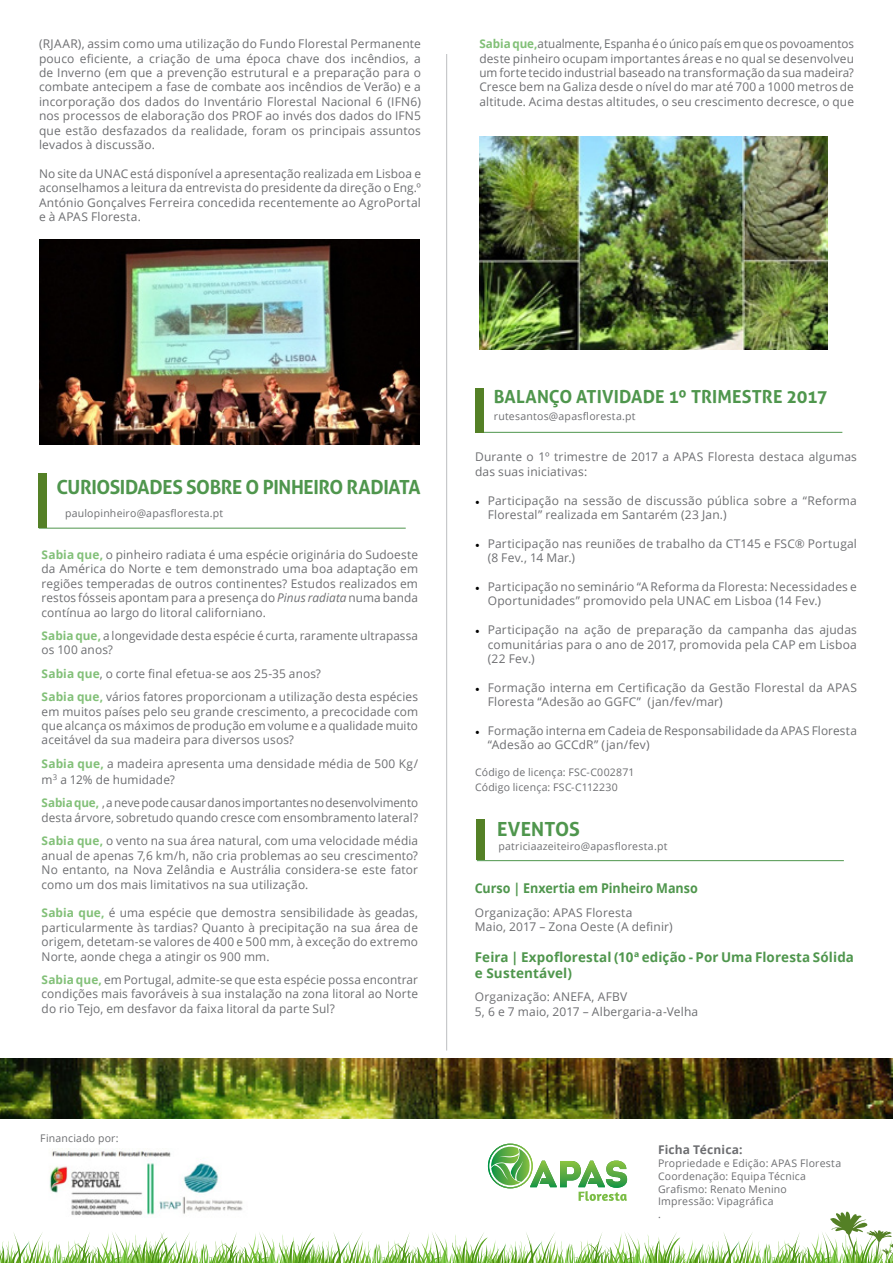
<style>
.page{position:relative;width:893px;height:1263px;background:#fff}
.page>*{position:absolute;margin:0;border:0;box-sizing:border-box;transform-origin:0 0}
.t1{font:700 19.5px "Aller";letter-spacing:-.015em;color:#4f964d}
.t2{font:700 19.5px "Aller";letter-spacing:.005em;color:#4f964d}
.t3{font:700 18px "Aller";letter-spacing:.005em;color:#4f964d}
.t4{font:700 13.5px/16.2px "Open Sans";letter-spacing:.005em;color:#4f964d}
.t5{font:700 13.5px "Open Sans";letter-spacing:.005em;color:#4f964d;scale:.93 1}
.t6{font:12px/14.4px "Open Sans";letter-spacing:.01em;color:#6d6e71}
.t7{font:700 12px "Open Sans";letter-spacing:.015em;color:#6d6e71}
.t8{font:10.5px/12.9px "Open Sans";letter-spacing:.02em;color:#6d6e71}
.s1{font-weight:700;color:#82c078}
.s2{font-style:italic}
.s3{font-family:"Minion Pro";color:#000}
</style>
<div class="page">
<svg style="left:0;top:1211px;width:893px;height:52px"></svg>
<hr style="left:39px;top:528px;width:367px;height:1px;background:#4f964d">
<div style="left:39px;top:473px;width:8px;height:55px;background:#548026"></div>
<hr style="left:446px;top:54px;width:1px;height:996px;background:#bcbec0">
<img style="left:0;top:1059px;width:893px;height:60px">
<svg style="left:488px;top:1143px;width:139px;height:58px"></svg>
<hr style="left:475px;top:432px;width:367px;height:1px;background:#4f964d">
<div style="left:475px;top:388px;width:8px;height:44px;background:#548026"></div>
<img style="left:40px;top:1149px;width:211px;height:68px">
<img style="left:479px;top:136px;width:349px;height:213px">
<hr style="left:477px;top:860px;width:367px;height:1px;background:#4f964d">
<div style="left:477px;top:819px;width:8px;height:40px;background:#548026"></div>
<img style="left:39px;top:239px;width:381px;height:206px">
<p class="t6" style="left:39px;top:36px;width:383px;text-align:justify">(RJAAR), assim como uma utilização do Fundo Florestal Permanente pouco eficiente, a criação de uma época chave dos incêndios, a de Inverno (em que a prevenção estrutural e a preparação para o combate antecipem a fase de combate aos incêndios de Verão) e a incorporação dos dados do Inventário Florestal Nacional 6 (IFN6) nos processos de elaboração dos PROF ao invés dos dados do IFN5 que estão desfazados da realidade, foram os principais assuntos levados à discussão.</p>
<p class="t6" style="left:39px;top:166px;width:383px;text-align:justify">No site da UNAC está disponível a apresentação realizada em Lisboa e aconselhamos a leitura da entrevista do presidente da direção o Eng.º António Gonçalves Ferreira concedida recentemente ao AgroPortal e à APAS Floresta.</p>
<p class="t6" style="left:479px;top:36px;width:376px;text-align:justify"><span class="s1">Sabia que,</span>atualmente, Espanha é o único país em que os povoamentos deste pinheiro ocupam importantes áreas e no qual se desenvolveu um forte tecido industrial baseado na transformação da sua madeira?<br>Cresce bem na Galiza desde o nível do mar até 700 a 1000 metros de altitude. Acima destas altitudes, o seu crescimento decresce, o que</p>
<h1 class="t1" style="left:56px;top:475px;width:366px">CURIOSIDADES SOBRE O PINHEIRO RADIATA</h1>
<p class="t8" style="left:65px;top:507px;width:160px">paulopinheiro@apasfloresta.pt</p>
<p class="t6" style="left:42px;top:547px;width:378px;text-align:justify"><span class="s1">Sabia que,</span> o pinheiro radiata é uma espécie originária do Sudoeste da América do Norte e tem demonstrado uma boa adaptação em regiões temperadas de outros continentes? Estudos realizados em restos fósseis apontam para a presença do <span class="s2">Pinus radiata</span> numa banda contínua ao largo do litoral californiano.</p>
<p class="t6" style="left:42px;top:628px;width:378px"><span class="s1">Sabia que,</span> a longevidade desta espécie é curta, raramente ultrapassa os 100 anos?</p>
<p class="t6" style="left:42px;top:661px;width:378px;line-height:23.4px"><span class="s1">Sabia que</span>, o corte final efetua-se aos 25-35 anos?<br><span class="s1">Sabia que,</span> vários fatores proporcionam a utilização desta espécies</p>
<p class="t6" style="left:42px;top:704px;width:378px;text-align:justify">em muitos países pelo seu grande crescimento, a precocidade com que alcança os máximos de produção em volume e a qualidade muito aceitável da sua madeira para diversos usos?</p>
<p class="t6" style="left:42px;top:755px;width:378px;line-height:16.2px"><span class="s1">Sabia que,</span> a madeira apresenta uma densidade média de 500 Kg/ m<sup>3</sup> a 12% de humidade?</p>
<p class="t6" style="left:42px;top:796px;width:378px"><span class="s1">Sabia que,</span> , a neve pode causar danos importantes no desenvolvimento desta árvore, sobretudo quando cresce com ensombramento lateral?</p>
<p class="t6" style="left:42px;top:833px;width:378px;text-align:justify"><span class="s1">Sabia que,</span> o vento na sua área natural, com uma velocidade média anual de apenas 7,6 km/h, não cria problemas ao seu crescimento?<br>No entanto, na Nova Zelândia e Austrália considera-se este fator como um dos mais limitativos na sua utilização.</p>
<p class="t6" style="left:42px;top:905px;width:378px;text-align:justify"><span class="s1">Sabia que,</span> é uma espécie que demostra sensibilidade às geadas, particularmente às tardias? Quanto à precipitação na sua área de origem, detetam-se valores de 400 e 500 mm, à exceção do extremo Norte, aonde chega a atingir os 900 mm.</p>
<p class="t6" style="left:42px;top:972px;width:378px;text-align:justify"><span class="s1">Sabia que,</span> em Portugal, admite-se que esta espécie possa encontrar condições mais favoráveis à sua instalação na zona litoral ao Norte do rio Tejo, em desfavor da faixa litoral da parte Sul?</p>
<p class="t8" style="left:40px;top:1132px;width:80px">Financiado por:</p>
<h2 class="t3" style="left:494px;top:386px;width:335px">BALANÇO ATIVIDADE 1º TRIMESTRE 2017</h2>
<p class="t8" style="left:494px;top:410px;width:143px">rutesantos@apasfloresta.pt</p>
<p class="t6" style="left:475px;top:449px;width:383px">Durante o 1º trimestre de 2017 a APAS Floresta destaca algumas das suas iniciativas:</p>
<p class="t6" style="left:488px;top:493px;width:371px;text-indent:-13px"><span class="s3">•</span> Participação na sessão de discussão pública sobre a “Reforma<br>Florestal” realizada em Santarém (23 Jan.)</p>
<p class="t6" style="left:488px;top:536px;width:371px;text-indent:-13px"><span class="s3">•</span> Participação nas reuniões de trabalho da CT145 e FSC® Portugal (8 Fev., 14 Mar.)</p>
<p class="t6" style="left:488px;top:579px;width:371px;text-indent:-13px"><span class="s3">•</span> Participação no seminário “A Reforma da Floresta: Necessidades e<br>Oportunidades” promovido pela UNAC em Lisboa (14 Fev.)</p>
<p class="t6" style="left:488px;top:622px;width:371px;text-align:justify;text-indent:-13px"><span class="s3">•</span> Participação na ação de preparação da campanha das ajudas comunitárias para o ano de 2017, promovida pela CAP em Lisboa (22 Fev.)</p>
<p class="t6" style="left:488px;top:680px;width:371px;text-indent:-13px"><span class="s3">•</span> Formação interna em Certificação da Gestão Florestal da APAS<br>Floresta “Adesão ao GGFC” (jan/fev/mar)</p>
<p class="t6" style="left:488px;top:723px;width:371px;text-indent:-13px"><span class="s3">•</span> Formação interna em Cadeia de Responsabilidade da APAS Floresta “Adesão ao GCCdR” (jan/fev)</p>
<p class="t8" style="left:475px;top:765px;width:161px;line-height:14.4px">Código de licença: FSC-C002871<br>Código licença: FSC-C112230</p>
<h1 class="t2" style="left:497px;top:817px;width:84px">EVENTOS</h1>
<p class="t8" style="left:498px;top:839px;width:171px">patriciaazeiteiro@apasfloresta.pt</p>
<p class="t5" style="left:475px;top:879px;width:241px">Curso | Enxertia em Pinheiro Manso</p>
<p class="t6" style="left:475px;top:905px;width:199px">Organização: APAS Floresta<br>Maio, 2017 – Zona Oeste (A definir)</p>
<p class="t4" style="left:475px;top:948px;width:381px">Feira | Expoflorestal (10ª edição - Por Uma Floresta Sólida e Sustentável)</p>
<p class="t6" style="left:475px;top:989px;width:225px">Organização: ANEFA, AFBV<br>5, 6 e 7 maio, 2017 – Albergaria-a-Velha</p>
<p class="t7" style="left:658px;top:1141px;width:86px">Ficha Técnica:</p>
<p class="t8" style="left:658px;top:1156px;width:185px">Propriedade e Edição: APAS Floresta<br>Coordenação: Equipa Técnica<br>Grafismo: Renato Menino<br>Impressão: Vipagráfica<br>.</p>
</div>
